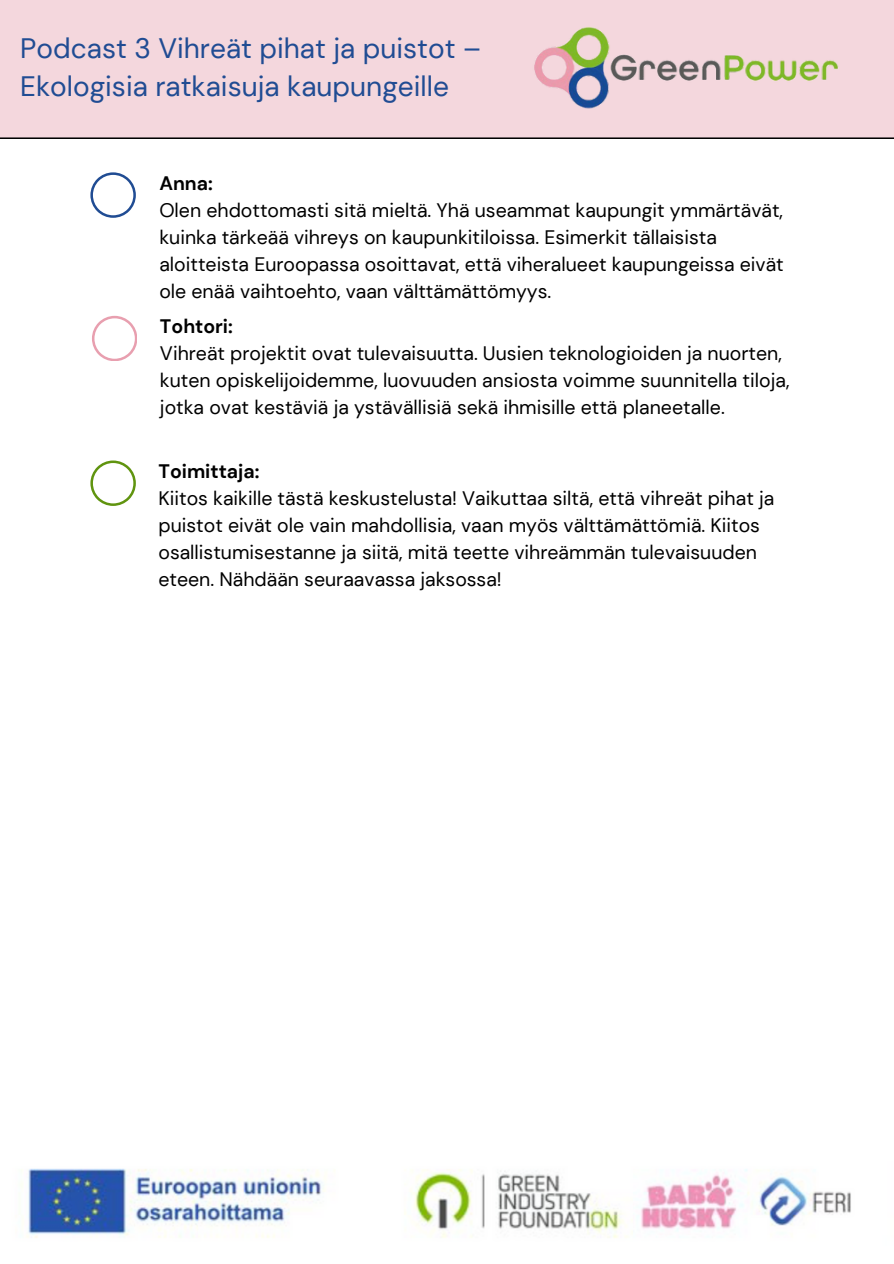
<style>
.page{position:relative;width:894px;height:1264px;background:#fff}
.page>*{position:absolute;margin:0;border:0;box-sizing:border-box;transform-origin:0 0}
.t1{font:28.05px/38.2px "DM Sans";color:#204c93}
.t2{font:19.5px/27px "DM Sans";color:#000}
.t3{font:700 19.5px "DM Sans";color:#000}
</style>
<div class="page">
<img style="left:21px;top:1168px;width:830px;height:70px">
<div style="left:0;top:0;width:893px;height:138px;background:#f4d7dd"></div>
<img style="left:511px;top:19px;width:351px;height:98px">
<svg style="left:92px;top:316px;width:45px;height:45px"></svg>
<svg style="left:90px;top:460px;width:45px;height:45px"></svg>
<svg style="left:90px;top:172px;width:45px;height:45px"></svg>
<h1 class="t1" style="left:20px;top:29px;width:462px">Podcast 3 Vihreät pihat ja puistot –<br>Ekologisia ratkaisuja kaupungeille</h1>
<p class="t3" style="left:159px;top:170px;width:55px">Anna:</p>
<p class="t2" style="left:159px;top:196px;width:625px">Olen ehdottomasti sitä mieltä. Yhä useammat kaupungit ymmärtävät, kuinka tärkeää vihreys on kaupunkitiloissa. Esimerkit tällaisista aloitteista Euroopassa osoittavat, että viheralueet kaupungeissa eivät ole enää vaihtoehto, vaan välttämättömyys.</p>
<p class="t3" style="left:160px;top:314px;width:74px">Tohtori:</p>
<p class="t2" style="left:160px;top:340px;width:630px">Vihreät projektit ovat tulevaisuutta. Uusien teknologioiden ja nuorten, kuten opiskelijoidemme, luovuuden ansiosta voimme suunnitella tiloja, jotka ovat kestäviä ja ystävällisiä sekä ihmisille että planeetalle.</p>
<p class="t3" style="left:158px;top:458px;width:102px">Toimittaja:</p>
<p class="t2" style="left:158px;top:484px;width:617px">Kiitos kaikille tästä keskustelusta! Vaikuttaa siltä, että vihreät pihat ja puistot eivät ole vain mahdollisia, vaan myös välttämättömiä. Kiitos osallistumisestanne ja siitä, mitä teette vihreämmän tulevaisuuden eteen. Nähdään seuraavassa jaksossa!</p>
</div>
